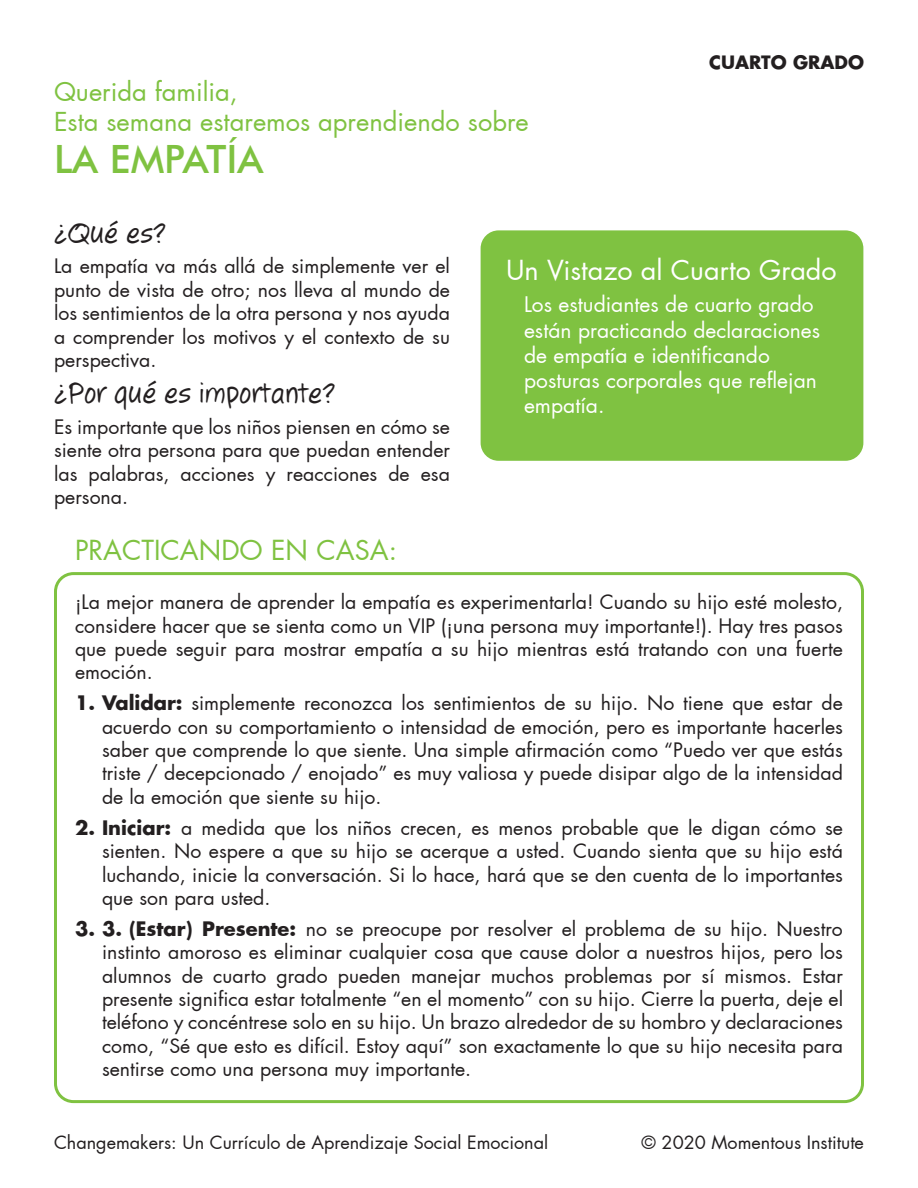
<style>
.page{position:relative;width:918px;height:1188px;background:#fff}
.page>*{position:absolute;margin:0;border:0;box-sizing:border-box;transform-origin:0 0}
.t1{font:500 39px "Futura BT";color:#7fc241}
.t2{font:30px "Jotting";color:#231f20}
.t3{font:27px "Futura";color:#fff}
.t4{font:27px "Futura";color:#7fc241}
.t5{font:25.5px "Futura";color:#7fc241}
.t6{font:21px/25.2px "Futura";color:#fff}
.t7{font:19.5px/23.4px "Futura";color:#231f20;text-align:justify}
.t8{font:18px "Futura";color:#231f20}
.t9{font:700 18px "Futura";color:#231f20}
.s1{font-weight:700}
</style>
<div class="page">
<div style="left:481px;top:230px;width:382px;height:231px;background:#7fc241;border-radius:18px"></div>
<div style="left:54px;top:572px;width:810px;height:531px;border:3px solid #7fc241;border-radius:18px"></div>
<p class="t5" style="left:54px;top:75px;width:185px">Querida familia,</p>
<p class="t5" style="left:54px;top:106px;width:476px">Esta semana estaremos aprendiendo sobre</p>
<p class="t1" style="left:54px;top:135px;width:211px">LA EMPATÍA</p>
<p class="t9" style="left:709px;top:50px;width:156px">CUARTO GRADO</p>
<p class="t2" style="left:54px;top:215px;width:114px">¿Qué es?</p>
<p class="t7" style="left:54px;top:255px;width:398px">La empatía va más allá de simplemente ver el punto de vista de otro; nos lleva al mundo de los sentimientos de la otra persona y nos ayuda a comprender los motivos y el contexto de su perspectiva.</p>
<p class="t2" style="left:54px;top:376px;width:283px">¿Por qué es importante?</p>
<p class="t7" style="left:54px;top:415px;width:398px">Es importante que los niños piensen en cómo se siente otra persona para que puedan entender las palabras, acciones y reacciones de esa persona.</p>
<p class="t4" style="left:75px;top:533px;width:324px">PRACTICANDO EN CASA:</p>
<p class="t3" style="left:506px;top:253px;width:332px">Un Vistazo al Cuarto Grado</p>
<p class="t6" style="left:524px;top:292px;width:298px">Los estudiantes de cuarto grado están practicando declaraciones de empatía e identificando posturas corporales que reflejan empatía.</p>
<p class="t7" style="left:75px;top:591px;width:770px">¡La mejor manera de aprender la empatía es experimentarla! Cuando su hijo esté molesto, considere hacer que se sienta como un VIP (¡una persona muy importante!). Hay tres pasos que puede seguir para mostrar empatía a su hijo mientras está tratando con una fuerte emoción.</p>
<p class="t7" style="left:102px;top:692px;width:743px;text-indent:-27px"><span class="s1">1. Validar:</span> simplemente reconozca los sentimientos de su hijo. No tiene que estar de acuerdo con su comportamiento o intensidad de emoción, pero es importante hacerles saber que comprende lo que siente. Una simple afirmación como “Puedo ver que estás triste / decepcionado / enojado” es muy valiosa y puede disipar algo de la intensidad de la emoción que siente su hijo.</p>
<p class="t7" style="left:102px;top:816px;width:743px;text-indent:-27px"><span class="s1">2. Iniciar:</span> a medida que los niños crecen, es menos probable que le digan cómo se sienten. No espere a que su hijo se acerque a usted. Cuando sienta que su hijo está luchando, inicie la conversación. Si lo hace, hará que se den cuenta de lo importantes que son para usted.</p>
<p class="t7" style="left:102px;top:917px;width:743px;text-indent:-27px"><span class="s1">3. 3. (Estar) Presente:</span> no se preocupe por resolver el problema de su hijo. Nuestro instinto amoroso es eliminar cualquier cosa que cause dolor a nuestros hijos, pero los alumnos de cuarto grado pueden manejar muchos problemas por sí mismos. Estar presente significa estar totalmente “en el momento” con su hijo. Cierre la puerta, deje el teléfono y concéntrese solo en su hijo. Un brazo alrededor de su hombro y declaraciones como, “Sé que esto es difícil. Estoy aquí” son exactamente lo que su hijo necesita para sentirse como una persona muy importante.</p>
<p class="t8" style="left:54px;top:1131px;width:496px">Changemakers: Un Currículo de Aprendizaje Social Emocional</p>
<p class="t8" style="left:642px;top:1131px;width:224px">© 2020 Momentous Institute</p>
</div>
